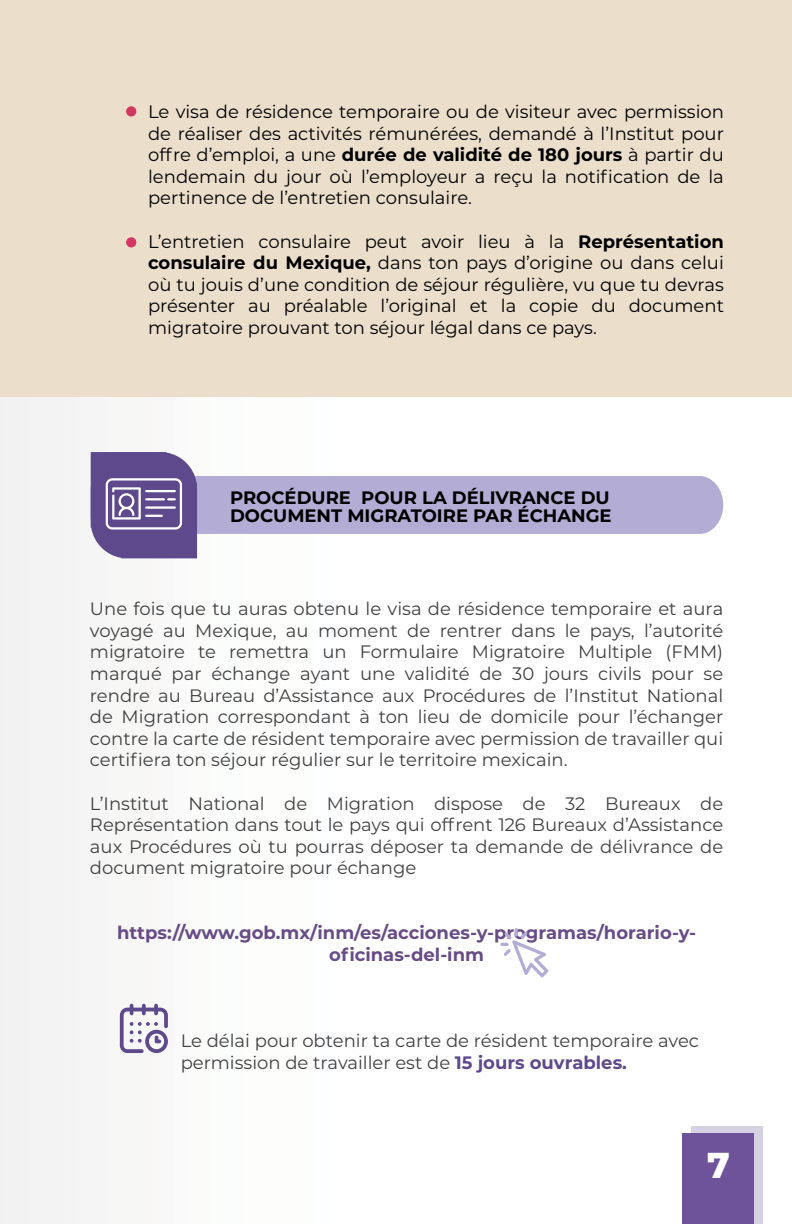
<style>
.page{position:relative;width:792px;height:1224px;background:#fff}
.page>*{position:absolute;margin:0;border:0;box-sizing:border-box;transform-origin:0 0}
.t1{font:800 36px "Montserrat";color:#fff}
.t2{font:18px/21.6px "Montserrat";color:#414042;text-align:justify}
.t3{font:18px/21.6px "Montserrat";color:#000;text-align:justify}
.t4{font:700 18px/21.6px "Montserrat";color:#674c87;text-align:center}
.t5{font:700 18px/18px "Montserrat";color:#000}
.s1{font-weight:700}
.s2{font-weight:700;color:#5d498c}
</style>
<div class="page">
<img style="left:0;top:397px;width:763px;height:827px">
<div style="left:0;top:0;width:792px;height:397px;background:#ebdfcc"></div>
<div style="left:691px;top:1127px;width:71px;height:97px;background:#d7d1e4"></div>
<div style="left:683px;top:1134px;width:71px;height:90px;background:#6e529a"></div>
<div style="left:126px;top:106px;width:10px;height:11px;background:#d23761;border-radius:50%"></div>
<div style="left:126px;top:237px;width:10px;height:10px;background:#d23761;border-radius:50%"></div>
<svg style="left:91px;top:452px;width:632px;height:106px"></svg>
<svg style="left:120px;top:1004px;width:48px;height:49px"></svg>
<svg style="left:500px;top:928px;width:49px;height:49px"></svg>
<p class="t3" style="left:148px;top:100px;width:577px">Le visa de résidence temporaire ou de visiteur avec permission de réaliser des activités rémunérées, demandé à l’Institut pour offre d’emploi, a une <span class="s1">durée de validité de 180 jours</span> à partir du lendemain du jour où l’employeur a reçu la notification de la pertinence de l’entretien consulaire.</p>
<p class="t3" style="left:148px;top:230px;width:577px">L’entretien consulaire peut avoir lieu à la <span class="s1">Représentation consulaire du Mexique,</span> dans ton pays d’origine ou dans celui où tu jouis d’une condition de séjour régulière, vu que tu devras présenter au préalable l’original et la copie du document migratoire prouvant ton séjour légal dans ce pays.</p>
<p class="t5" style="left:230px;top:488px;width:383px">PROCÉDURE POUR LA DÉLIVRANCE DU<br>DOCUMENT MIGRATOIRE PAR ÉCHANGE</p>
<p class="t2" style="left:90px;top:597px;width:635px">Une fois que tu auras obtenu le visa de résidence temporaire et aura voyagé au Mexique, au moment de rentrer dans le pays, l’autorité migratoire te remettra un Formulaire Migratoire Multiple (FMM) marqué par échange ayant une validité de 30 jours civils pour se rendre au Bureau d’Assistance aux Procédures de l’Institut National de Migration correspondant à ton lieu de domicile pour l’échanger contre la carte de résident temporaire avec permission de travailler qui certifiera ton séjour régulier sur le territoire mexicain.</p>
<p class="t2" style="left:90px;top:792px;width:635px">L’Institut National de Migration dispose de 32 Bureaux de Représentation dans tout le pays qui offrent 126 Bureaux d’Assistance aux Procédures où tu pourras déposer ta demande de délivrance de document migratoire pour échange</p>
<p class="t4" style="left:117px;top:921px;width:580px">https://www.gob.mx/inm/es/acciones-y-programas/horario-y&shy;oficinas-del-inm</p>
<p class="t2" style="left:181px;top:1029px;width:520px">Le délai pour obtenir ta carte de résident temporaire avec permission de travailler est de <span class="s2">15 jours ouvrables.</span></p>
<h1 class="t1" style="left:707px;top:1139px;width:24px">7</h1>
</div>
